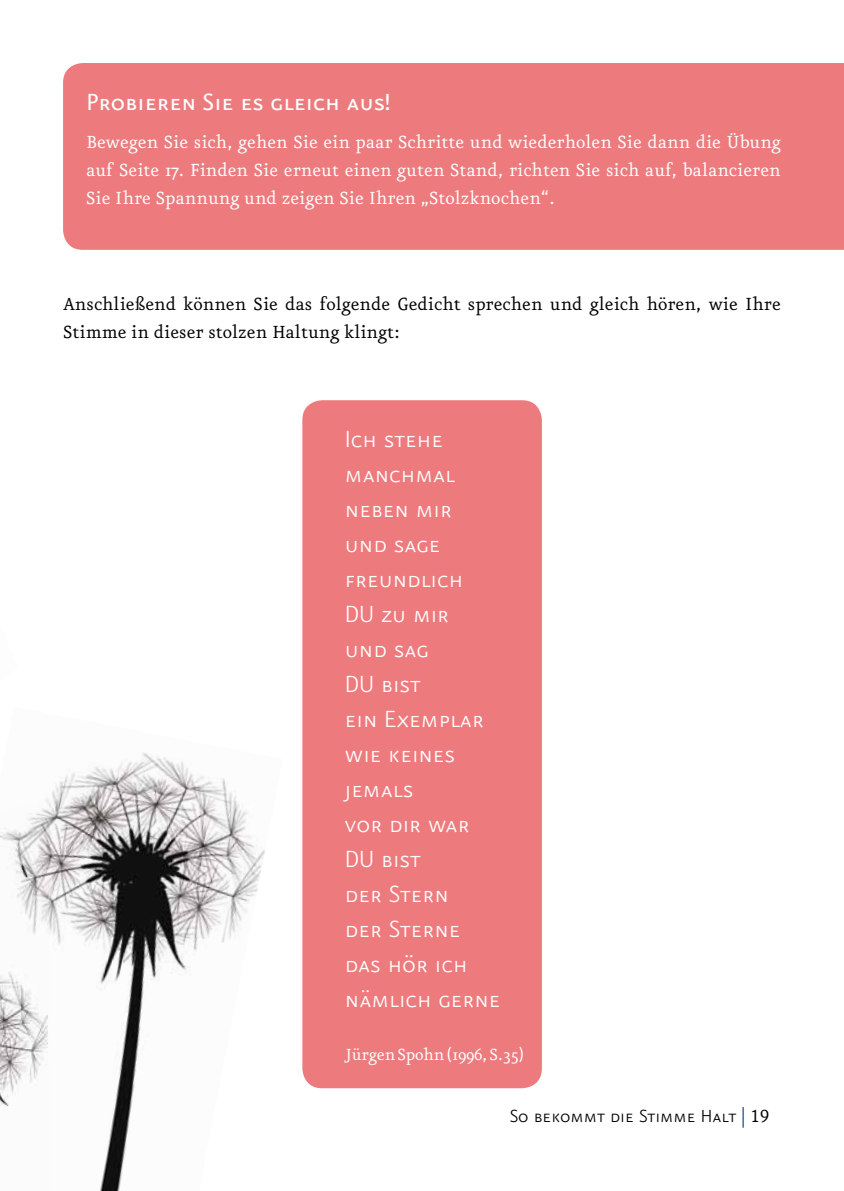
<style>
.page{position:relative;width:844px;height:1191px;background:#fff}
.page>*{position:absolute;margin:0;border:0;box-sizing:border-box;transform-origin:0 0}
.t1{font:28px/35px "Eureka Sans CE Light Caps";color:#fff}
.t2{font:28px "Eureka Sans Regular Caps";color:#fff}
.t3{font:21px/28px "Eureka CE";color:#fff;text-align:justify}
.t4{font:21px/28px "Eureka CE";color:#000}
.t5{font:21px "Eureka Sans CE Light Caps";color:#000}
.t6{font:19.25px "Eureka CE";letter-spacing:-.01em;color:#fff}
.s1{color:#003882}
.s2{font-family:"Eureka CE Small Caps"}
</style>
<div class="page">
<div style="left:302px;top:400px;width:239px;height:688px;background:#ed7b7e;border-radius:20px"></div>
<div style="left:63px;top:63px;width:780px;height:187px;background:#ed7b7e"></div>
<img style="left:46px;top:752px;width:219px;height:439px">
<img style="left:0;top:799px;width:48px;height:392px">
<h1 class="t2" style="left:86px;top:88px;width:305px">Probieren Sie es gleich aus!</h1>
<p class="t3" style="left:86px;top:128px;width:696px">Bewegen Sie sich, gehen Sie ein paar Schritte und wiederholen Sie dann die Übung auf Seite 17. Finden Sie erneut einen guten Stand, richten Sie sich auf, balancieren Sie Ihre Spannung und zeigen Sie Ihren „Stolzknochen“.</p>
<p class="t4" style="left:63px;top:290px;width:719px">Anschließend können Sie das folgende Gedicht sprechen und gleich hören, wie Ihre<br>Stimme in dieser stolzen Haltung klingt:</p>
<h1 class="t1" style="left:345px;top:422px;width:157px">Ich stehe manchmal neben mir und sage freundlich<br>DU zu mir<br>und sag<br>DU bist<br>ein Exemplar wie keines jemals<br>vor dir war<br>DU bist<br>der Stern<br>der Sterne das hör ich nämlich gerne</h1>
<p class="t6" style="left:345px;top:1044px;width:181px">Jürgen Spohn (1996, S.35)</p>
<p class="t5" style="left:509px;top:1106px;width:261px">So bekommt die Stimme Halt <span class="s1">|</span> <span class="s2">19</span></p>
</div>
